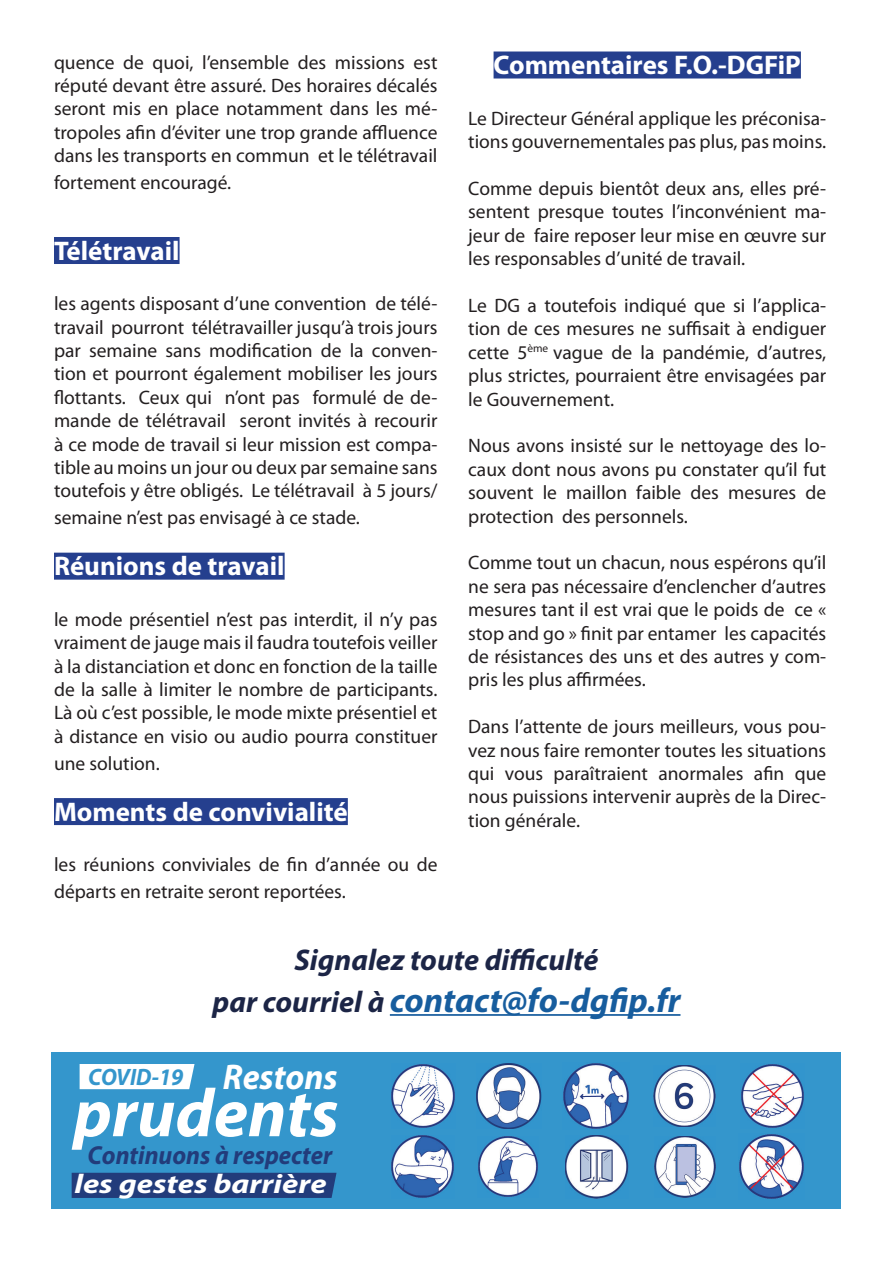
<style>
.page{position:relative;width:893px;height:1263px;background:#fff}
.page>*{position:absolute;margin:0;border:0;box-sizing:border-box;transform-origin:0 0}
.t1{font:italic 700 68.4px "Myriad Pro";color:#fff}
.t2{font:italic 700 35.85px "Myriad Pro";color:#fff;scale:.95 1}
.t3{font:italic 700 34.5px "Myriad Pro";color:#175d9e}
.t4{font:italic 700 30px "Myriad Pro";color:#1c2546}
.t5{font:italic 700 27.15px "Myriad Pro";color:#fff;scale:1.19 1}
.t6{font:700 27px "Myriad Pro";color:#fff}
.t7{font:italic 700 26.1px "Myriad Pro";color:#223c7b;scale:.95 1}
.t8{font:italic 700 23.85px "Myriad Pro";color:#3496cc;scale:.95 1}
.t9{font:19.5px/23.4px "Myriad Pro";color:#231f20;text-align:justify}
.s1{font-size:30px;color:#1c2546}
</style>
<div class="page">
<div style="left:54px;top:237px;width:126px;height:27px;background:#253f8e"></div>
<div style="left:54px;top:553px;width:231px;height:27px;background:#253f8e"></div>
<div style="left:54px;top:798px;width:294px;height:27px;background:#253f8e"></div>
<div style="left:494px;top:52px;width:307px;height:27px;background:#253f8e"></div>
<hr style="left:390px;top:1014px;width:290px;height:2px;background:#175d9e">
<div style="left:52px;top:1052px;width:789px;height:157px;background:#3496cc"></div>
<div style="left:80px;top:1064px;width:115px;height:25px;background:#fff"></div>
<img style="left:476px;top:1063px;width:66px;height:66px">
<img style="left:655px;top:1136px;width:61px;height:61px">
<img style="left:654px;top:1065px;width:61px;height:62px">
<img style="left:565px;top:1135px;width:63px;height:63px">
<img style="left:741px;top:1064px;width:63px;height:64px">
<img style="left:391px;top:1135px;width:63px;height:63px">
<img style="left:563px;top:1063px;width:66px;height:66px">
<img style="left:391px;top:1064px;width:64px;height:64px">
<img style="left:478px;top:1136px;width:60px;height:61px">
<img style="left:739px;top:1134px;width:65px;height:65px">
<div style="left:72px;top:1173px;width:264px;height:25px;background:#223c7b"></div>
<p class="t9" style="left:54px;top:50px;width:385px">quence de quoi, l’ensemble des missions est réputé devant être assuré. Des horaires décalés seront mis en place notamment dans les mé&shy;tropoles afin d’éviter une trop grande affluence dans les transports en commun et le télétravail</p>
<p class="t9" style="left:54px;top:171px;width:179px">fortement encouragé.</p>
<p class="t6" style="left:54px;top:233px;width:127px">Télétravail</p>
<p class="t9" style="left:54px;top:292px;width:385px">les agents disposant d’une convention de télé&shy;travail pourront télétravailler jusqu’à trois jours par semaine sans modification de la conven&shy;tion et pourront également mobiliser les jours flottants. Ceux qui n’ont pas formulé de de&shy;mande de télétravail seront invités à recourir à ce mode de travail si leur mission est compa&shy;tible au moins un jour ou deux par semaine sans toutefois y être obligés. Le télétravail à 5 jours/</p>
<p class="t9" style="left:54px;top:506px;width:307px">semaine n’est pas envisagé à ce stade.</p>
<p class="t6" style="left:54px;top:549px;width:232px">Réunions de travail</p>
<p class="t9" style="left:54px;top:607px;width:385px">le mode présentiel n’est pas interdit, il n’y pas vraiment de jauge mais il faudra toutefois veiller à la distanciation et donc en fonction de la taille de la salle à limiter le nombre de participants.<br>Là où c’est possible, le mode mixte présentiel et à distance en visio ou audio pourra constituer</p>
<p class="t9" style="left:54px;top:751px;width:107px">une solution.</p>
<p class="t6" style="left:54px;top:794px;width:295px">Moments de convivialité</p>
<p class="t9" style="left:54px;top:851px;width:385px;line-height:27px">les réunions conviviales de fin d’année ou de départs en retraite seront reportées.</p>
<p class="t6" style="left:494px;top:48px;width:309px">Commentaires F.O.-DGFiP</p>
<p class="t9" style="left:468px;top:106px;width:359px">Le Directeur Général applique les préconisa&shy;tions gouvernementales pas plus, pas moins.</p>
<p class="t9" style="left:468px;top:176px;width:359px">Comme depuis bientôt deux ans, elles pré&shy;sentent presque toutes l’inconvénient ma&shy;jeur de faire reposer leur mise en œuvre sur les responsables d’unité de travail.</p>
<p class="t9" style="left:468px;top:293px;width:359px">Le DG a toutefois indiqué que si l’applica&shy;tion de ces mesures ne suffisait à endiguer cette 5<sup>ème</sup> vague de la pandémie, d’autres, plus strictes, pourraient être envisagées par le Gouvernement.</p>
<p class="t9" style="left:468px;top:434px;width:359px">Nous avons insisté sur le nettoyage des lo&shy;caux dont nous avons pu constater qu’il fut souvent le maillon faible des mesures de protection des personnels.</p>
<p class="t9" style="left:468px;top:551px;width:360px">Comme tout un chacun, nous espérons qu’il ne sera pas nécessaire d’enclencher d’autres mesures tant il est vrai que le poids de ce « stop and go » finit par entamer les capacités de résistances des uns et des autres y com&shy;pris les plus affirmées.</p>
<p class="t9" style="left:468px;top:715px;width:359px">Dans l’attente de jours meilleurs, vous pou&shy;vez nous faire remonter toutes les situations qui vous paraîtraient anormales afin que nous puissions intervenir auprès de la Direc&shy;tion générale.</p>
<p class="t4" style="left:294px;top:940px;width:306px">Signalez toute difficulté</p>
<p class="t3" style="left:212px;top:977px;width:469px"><span class="s1">par courriel à</span> contact@fo-dgfip.fr</p>
<h2 class="t2" style="left:223px;top:1054px;width:122px">Restons</h2>
<h1 class="t1" style="left:74px;top:1069px;width:267px">prudents</h1>
<p class="t8" style="left:88px;top:1062px;width:102px">COVID-19</p>
<h3 class="t7" style="left:87px;top:1138px;width:259px">Continuons à respecter</h3>
<h3 class="t5" style="left:74px;top:1166px;width:213px">les gestes barrière</h3>
</div>
